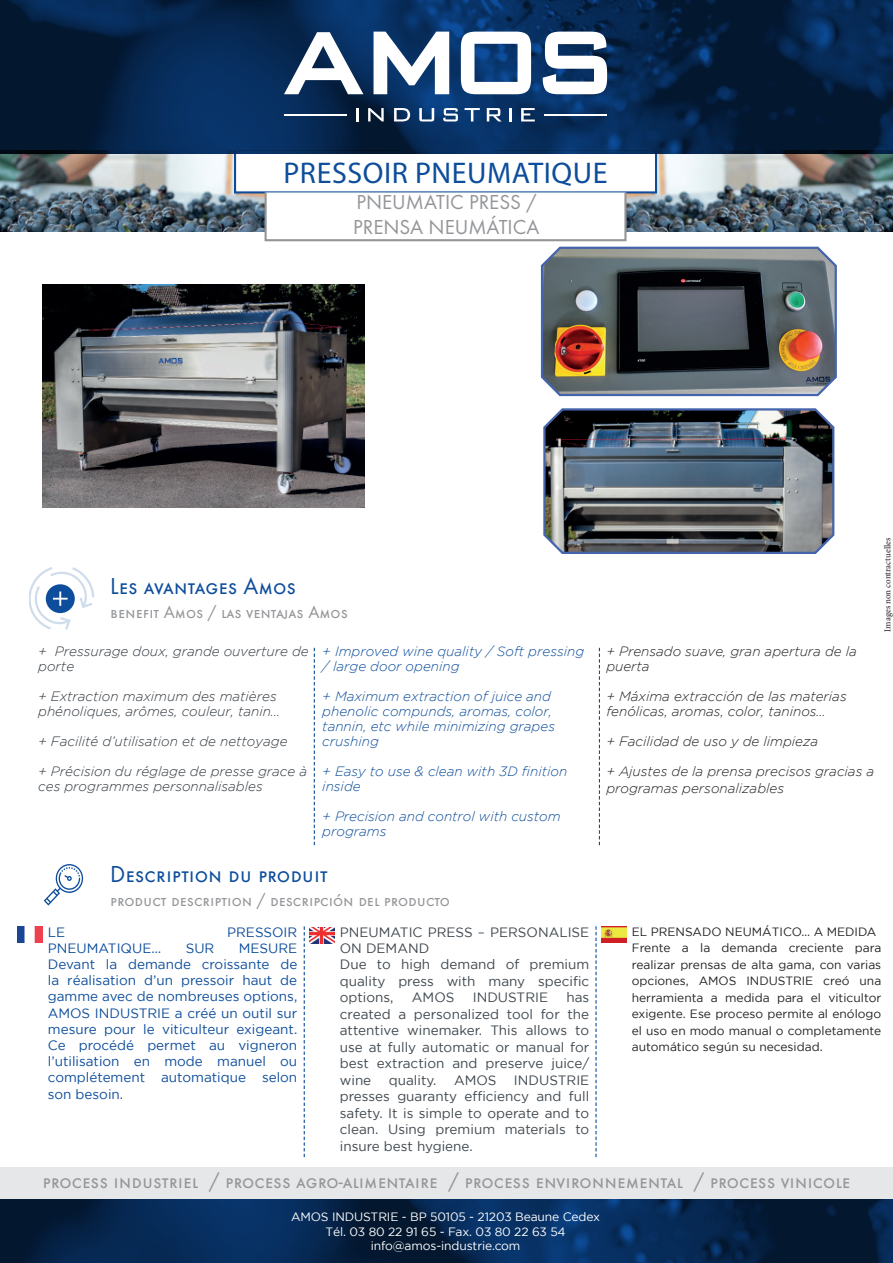
<style>
.page{position:relative;width:893px;height:1263px;background:#fff}
.page>*{position:absolute;margin:0;border:0;box-sizing:border-box;transform-origin:0 0}
.t1{font:30px "Myriad Pro";letter-spacing:.02em;color:#0d4d9b}
.t2{font:24px "Futura SCTOT";color:#0d4d9b}
.t3{font:21.75px "Futura SCTOT";color:#939598}
.t4{font:21px/25.2px "Futura SCTOT";color:#939598}
.t5{font:18px "Futura SCTOT";color:#939598}
.t6{font:13.5px/16.5px "Gotham";color:#3e474e;text-align:justify}
.t7{font:13.5px/16.2px "Gotham";color:#0d4d9b;text-align:justify}
.t8{font:italic 300 13.5px/15px "Gotham";color:#0d4d9b}
.t9{font:italic 300 13.5px/15px "Gotham";color:#313940}
.t10{font:italic 300 13.5px/15px "Gotham";color:#231f20}
.t11{font:12px/16.5px "Gotham";color:#231f20}
.t12{font:12px/14.5px "Gotham";letter-spacing:-.01em;color:#fff;text-align:center}
.t13{font:9px "Minion Pro";color:#231f20}
</style>
<div class="page">
<img style="left:626px;top:153px;width:267px;height:79px">
<img style="left:0;top:153px;width:265px;height:79px">
<div style="left:0;top:1167px;width:893px;height:32px;background:#e6e7e9"></div>
<svg style="left:0;top:1199px;width:893px;height:64px;background:#05264d"></svg>
<img style="left:309px;top:927px;width:25px;height:16px">
<img style="left:601px;top:926px;width:25px;height:16px">
<img style="left:17px;top:926px;width:25px;height:16px">
<svg style="left:304px;top:926px;width:1px;height:231px"></svg>
<svg style="left:595px;top:926px;width:2px;height:231px"></svg>
<svg style="left:540px;top:246px;width:297px;height:151px;background:#636264"></svg>
<img style="left:543px;top:408px;width:292px;height:146px">
<div style="left:234px;top:150px;width:423px;height:43px;background:#fff;border:2px solid #0d4d9b"></div>
<div style="left:265px;top:191px;width:361px;height:50px;background:#fff;border:2px solid #939598"></div>
<svg style="left:29px;top:567px;width:66px;height:63px"></svg>
<svg style="left:44px;top:864px;width:39px;height:41px"></svg>
<svg style="left:0;top:0;width:893px;height:153px;background:#05254c"></svg>
<svg style="left:284px;top:32px;width:79px;height:62px"></svg>
<svg style="left:374px;top:32px;width:75px;height:62px"></svg>
<svg style="left:543px;top:32px;width:64px;height:62px"></svg>
<svg style="left:461px;top:32px;width:70px;height:62px"></svg>
<svg style="left:356px;top:108px;width:3px;height:13px"></svg>
<svg style="left:368px;top:108px;width:16px;height:13px"></svg>
<svg style="left:394px;top:108px;width:16px;height:13px"></svg>
<svg style="left:419px;top:108px;width:15px;height:13px"></svg>
<svg style="left:443px;top:108px;width:15px;height:13px"></svg>
<svg style="left:465px;top:108px;width:15px;height:13px"></svg>
<svg style="left:487px;top:108px;width:15px;height:13px"></svg>
<svg style="left:509px;top:108px;width:3px;height:13px"></svg>
<svg style="left:521px;top:108px;width:14px;height:13px"></svg>
<hr style="left:544px;top:114px;width:63px;height:2px;background:#fff">
<hr style="left:284px;top:114px;width:63px;height:2px;background:#fff">
<img style="left:43px;top:285px;width:321px;height:222px">
<svg style="left:314px;top:648px;width:1px;height:197px"></svg>
<svg style="left:599px;top:648px;width:1px;height:197px"></svg>
<h1 class="t1" style="left:283px;top:154px;width:326px">PRESSOIR PNEUMATIQUE</h1>
<h3 class="t4" style="left:353px;top:189px;width:188px">PNEUMATIC PRESS /<br>PRENSA NEUMÁTICA</h3>
<h2 class="t2" style="left:110px;top:572px;width:187px">Les avantages Amos</h2>
<h3 class="t5" style="left:110px;top:602px;width:239px">benefit Amos / las ventajas Amos</h3>
<p class="t9" style="left:38px;top:644px;width:272px">+ Pressurage doux, grande ouverture de porte</p>
<p class="t9" style="left:38px;top:689px;width:244px">+ Extraction maximum des matières phénoliques, arômes, couleur, tanin...</p>
<p class="t9" style="left:38px;top:734px;width:251px">+ Facilité d’utilisation et de nettoyage</p>
<p class="t9" style="left:38px;top:764px;width:270px">+ Précision du réglage de presse grace à ces programmes personnalisables</p>
<p class="t8" style="left:322px;top:644px;width:263px">+ Improved wine quality / Soft pressing / large door opening</p>
<p class="t8" style="left:322px;top:689px;width:234px">+ Maximum extraction of juice and phenolic compunds, aromas, color, tannin, etc while minimizing grapes crushing</p>
<p class="t8" style="left:322px;top:764px;width:246px">+ Easy to use &amp; clean with 3D finition inside</p>
<p class="t8" style="left:322px;top:809px;width:240px">+ Precision and control with custom programs</p>
<h2 class="t2" style="left:110px;top:860px;width:219px">Description du produit</h2>
<h3 class="t5" style="left:110px;top:889px;width:341px">product description / descripción del producto</h3>
<p class="t10" style="left:606px;top:644px;width:252px">+ Prensado suave, gran apertura de la puerta</p>
<p class="t10" style="left:606px;top:689px;width:242px">+ Máxima extracción de las materias fenólicas, aromas, color, taninos…</p>
<p class="t10" style="left:606px;top:734px;width:213px">+ Facilidad de uso y de limpieza</p>
<p class="t10" style="left:606px;top:764px;width:269px;line-height:16.2px">+ Ajustes de la prensa precisos gracias a programas personalizables</p>
<p class="t13" style="left:882px;top:631px;width:95px;rotate:-90deg">Images non contractuelles</p>
<p class="t7" style="left:48px;top:923px;width:19px">LE</p>
<p class="t7" style="left:227px;top:923px;width:72px">PRESSOIR</p>
<p class="t7" style="left:48px;top:940px;width:115px">PNEUMATIQUE…</p>
<p class="t7" style="left:186px;top:940px;width:30px">SUR</p>
<p class="t7" style="left:48px;top:940px;width:251px;text-indent:191px">MESURE Devant la demande croissante de la réalisation d’un pressoir haut de gamme avec de nombreuses options, AMOS INDUSTRIE a créé un outil sur mesure pour le viticulteur exigeant.<br>Ce procédé permet au vigneron l’utilisation en mode manuel ou complétement automatique selon son besoin.</p>
<p class="t6" style="left:340px;top:923px;width:251px;text-align:left">PNEUMATIC PRESS – PERSONALISE<br>ON DEMAND<br>Due to high demand of premium quality press with many specific options,</p>
<p class="t6" style="left:340px;top:989px;width:251px;text-indent:227px">has created a personalized tool for the attentive winemaker. This allows to use at fully automatic or manual for best extraction and preserve juice/ wine</p>
<p class="t6" style="left:412px;top:989px;width:44px">AMOS</p>
<p class="t6" style="left:473px;top:989px;width:77px">INDUSTRIE</p>
<p class="t6" style="left:389px;top:1071px;width:49px">quality.</p>
<p class="t6" style="left:454px;top:1071px;width:44px">AMOS</p>
<p class="t6" style="left:340px;top:1071px;width:251px;text-indent:174px">INDUSTRIE presses guaranty efficiency and full safety. It is simple to operate and to clean. Using premium materials to insure best hygiene.</p>
<p class="t11" style="left:632px;top:923px;width:251px">EL PRENSADO NEUMÁTICO… A MEDIDA Frente a la demanda creciente para realizar prensas de alta gama, con varias opciones, AMOS INDUSTRIE creó una herramienta a medida para el viticultor exigente. Ese proceso permite al enólogo el uso en modo manual o completamente automático según su necesidad.</p>
<h3 class="t3" style="left:43px;top:1168px;width:809px">process industriel / process agro-alimentaire / process environnemental / process vinicole</h3>
<p class="t12" style="left:291px;top:1210px;width:310px">AMOS INDUSTRIE - BP 50105 - 21203 Beaune Cedex<br>Tél. 03 80 22 91 65 - Fax. 03 80 22 63 54 info@amos-industrie.com</p>
</div>
